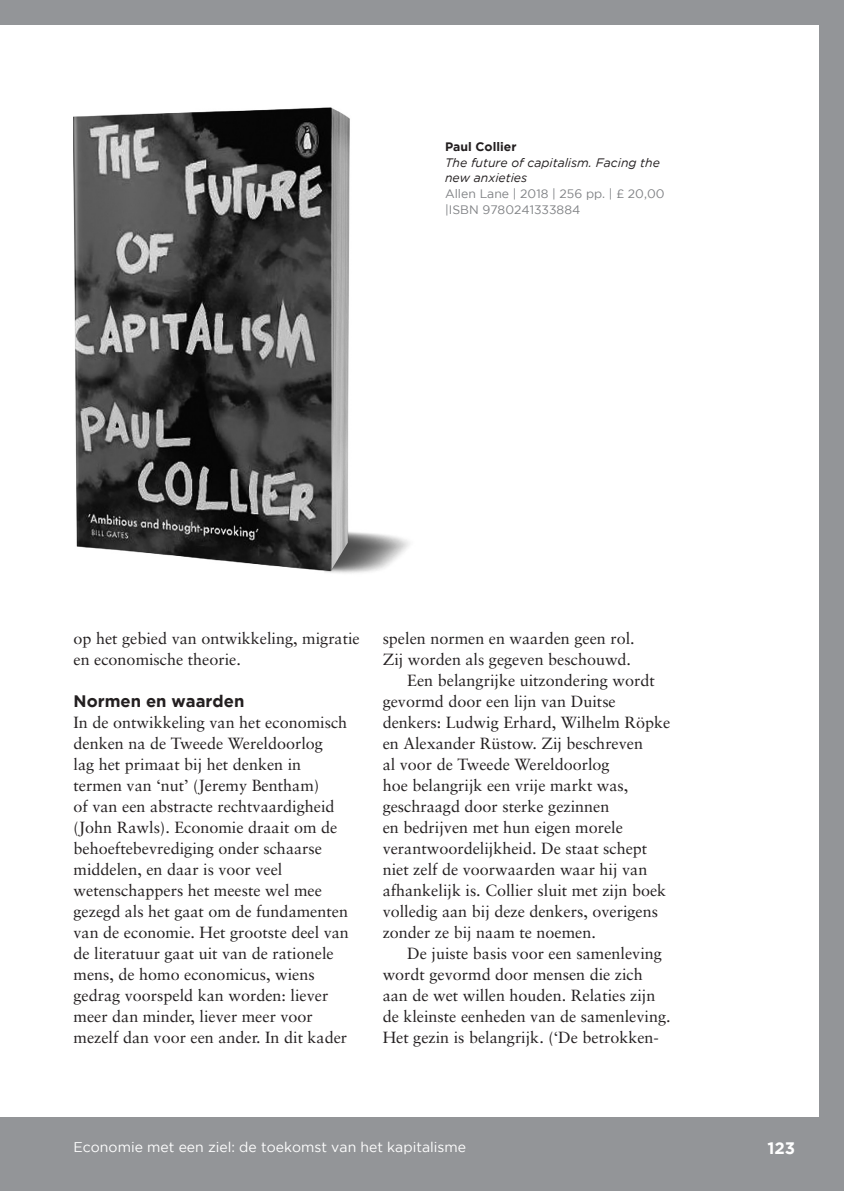
<style>
.page{position:relative;width:844px;height:1191px;background:#fff}
.page>*{position:absolute;margin:0;border:0;box-sizing:border-box;transform-origin:0 0}
.t1{font:700 16.62px "Gotham";color:#231f20}
.t2{font:700 16.62px "Gotham";color:#fff}
.t3{font:16.1px/21px "Sabon LT";color:#231f20}
.t4{font:14px "Gotham";color:#fff}
.t5{font:12.25px/15.8px "Gotham";color:#808285}
.t6{font:italic 12.25px/15.8px "Gotham";color:#231f20}
.t7{font:700 12.25px "Gotham";color:#231f20}
</style>
<div class="page">
<img style="left:73px;top:107px;width:337px;height:466px">
<div style="left:0;top:1117px;width:843px;height:74px;background:#939598"></div>
<div style="left:0;top:0;width:843px;height:24px;background:#939598"></div>
<div style="left:819px;top:0;width:24px;height:1191px;background:#939598"></div>
<p class="t7" style="left:445px;top:139px;width:73px">Paul Collier</p>
<p class="t6" style="left:445px;top:154px;width:216px">The future of capitalism. Facing the new anxieties</p>
<p class="t5" style="left:445px;top:186px;width:221px">Allen Lane | 2018 | 256 pp. | £ 20,00 |ISBN 9780241333884</p>
<p class="t3" style="left:73px;top:628px;width:288px">op het gebied van ontwikkeling, migratie en economische theorie.</p>
<p class="t1" style="left:73px;top:692px;width:172px">Normen en waarden</p>
<p class="t3" style="left:73px;top:712px;width:277px">In de ontwikkeling van het economisch denken na de Tweede Wereldoorlog<br>lag het primaat bij het denken in termen van ‘nut’ (Jeremy Bentham)<br>of van een abstracte rechtvaardigheid (John Rawls). Economie draait om de behoeftebevrediging onder schaarse middelen, en daar is voor veel wetenschappers het meeste wel mee gezegd als het gaat om de fundamenten van de economie. Het grootste deel van de literatuur gaat uit van de rationele mens, de homo economicus, wiens gedrag voorspeld kan worden: liever meer dan minder, liever meer voor mezelf dan voor een ander. In dit kader</p>
<p class="t3" style="left:382px;top:628px;width:253px">spelen normen en waarden geen rol.</p>
<p class="t3" style="left:382px;top:649px;width:250px">Zij worden als gegeven beschouwd.</p>
<p class="t3" style="left:407px;top:670px;width:249px">Een belangrijke uitzondering wordt</p>
<p class="t3" style="left:382px;top:691px;width:234px">gevormd door een lijn van Duitse</p>
<p class="t3" style="left:382px;top:712px;width:289px">denkers: Ludwig Erhard, Wilhelm Röpke</p>
<p class="t3" style="left:382px;top:733px;width:262px">en Alexander Rüstow. Zij beschreven</p>
<p class="t3" style="left:382px;top:754px;width:228px">al voor de Tweede Wereldoorlog</p>
<p class="t3" style="left:382px;top:775px;width:247px">hoe belangrijk een vrije markt was,</p>
<p class="t3" style="left:382px;top:796px;width:228px">geschraagd door sterke gezinnen</p>
<p class="t3" style="left:382px;top:817px;width:242px">en bedrijven met hun eigen morele</p>
<p class="t3" style="left:382px;top:838px;width:266px">verantwoordelijkheid. De staat schept</p>
<p class="t3" style="left:382px;top:859px;width:266px">niet zelf de voorwaarden waar hij van</p>
<p class="t3" style="left:382px;top:880px;width:285px">afhankelijk is. Collier sluit met zijn boek</p>
<p class="t3" style="left:382px;top:901px;width:277px">volledig aan bij deze denkers, overigens</p>
<p class="t3" style="left:382px;top:922px;width:215px">zonder ze bij naam te noemen.</p>
<p class="t3" style="left:407px;top:943px;width:256px">De juiste basis voor een samenleving</p>
<p class="t3" style="left:382px;top:964px;width:261px">wordt gevormd door mensen die zich</p>
<p class="t3" style="left:382px;top:985px;width:274px">aan de wet willen houden. Relaties zijn</p>
<p class="t3" style="left:382px;top:1006px;width:289px">de kleinste eenheden van de samenleving.</p>
<p class="t3" style="left:382px;top:1027px;width:278px">Het gezin is belangrijk. (‘De betrokken-</p>
<p class="t4" style="left:73px;top:1138px;width:394px">Economie met een ziel: de toekomst van het kapitalisme</p>
<p class="t2" style="left:767px;top:1138px;width:29px">123</p>
</div>
